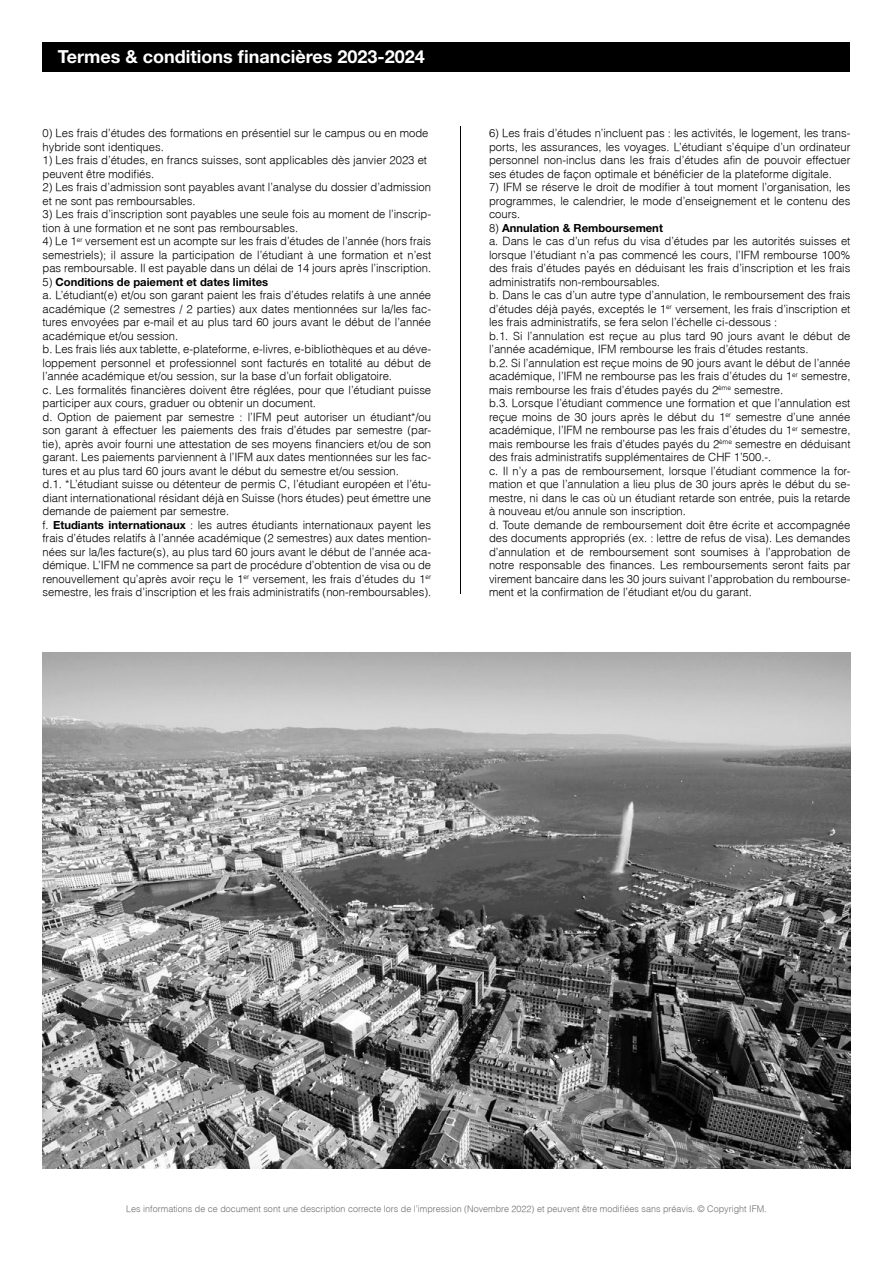
<style>
.page{position:relative;width:893px;height:1263px;background:#fff}
.page>*{position:absolute;margin:0;border:0;box-sizing:border-box;transform-origin:0 0}
.t1{font:700 18px "Helvetica Neue LT Std";color:#fff}
.t2{font:300 11.25px/13.5px "Helvetica";color:#000}
.t3{font:700 11.25px "Helvetica Neue LT Std";color:#000}
.t4{font:300 9px "Helvetica";color:#706f6f}
.s1{font-family:"Helvetica";font-weight:300}
.s2{font-family:"Helvetica Neue LT Std";font-weight:700}
</style>
<div class="page">
<div style="left:43px;top:43px;width:807px;height:29px;background:#000"></div>
<img style="left:43px;top:652px;width:807px;height:517px">
<hr style="left:460px;top:126px;width:1px;height:468px;background:#000">
<h1 class="t1" style="left:58px;top:46px;width:368px">Termes &amp; conditions financières 2023-2024</h1>
<p class="t2" style="left:43px;top:126px;width:387px">0) Les frais d’études des formations en présentiel sur le campus ou en mode hybride sont identiques.</p>
<p class="t2" style="left:43px;top:153px;width:386px">1) Les frais d’études, en francs suisses, sont applicables dès janvier 2023 et peuvent être modifiés.</p>
<p class="t2" style="left:43px;top:180px;width:390px">2) Les frais d’admission sont payables avant l’analyse du dossier d’admission et ne sont pas remboursables.</p>
<p class="t2" style="left:43px;top:207px;width:390px">3) Les frais d’inscription sont payables une seule fois au moment de l’inscrip&shy;tion à une formation et ne sont pas remboursables.</p>
<p class="t2" style="left:43px;top:234px;width:390px;text-align:justify">4) Le 1<sup>er</sup> versement est un acompte sur les frais d’études de l’année (hors frais semestriels); il assure la participation de l’étudiant à une formation et n’est pas remboursable. Il est payable dans un délai de 14 jours après l’inscription.</p>
<p class="t3" style="left:43px;top:275px;width:227px"><span class="s1">5)</span> Conditions de paiement et dates limites</p>
<p class="t2" style="left:43px;top:288px;width:390px">a. L’étudiant(e) et/ou son garant paient les frais d’études relatifs à une année académique (2 semestres / 2 parties) aux dates mentionnées sur la/les fac&shy;tures envoyées par e-mail et au plus tard 60 jours avant le début de l’année académique et/ou session.<br>b. Les frais liés aux tablette, e-plateforme, e-livres, e-bibliothèques et au déve&shy;loppement personnel et professionnel sont facturés en totalité au début de l’année académique et/ou session, sur la base d’un forfait obligatoire.<br>c. Les formalités financières doivent être réglées, pour que l’étudiant puisse participer aux cours, graduer ou obtenir un document.<br>d. Option de paiement par semestre : l’IFM peut autoriser un étudiant*/ou son garant à effectuer les paiements des frais d’études par semestre (par&shy;tie), après avoir fourni une attestation de ses moyens financiers et/ou de son garant. Les paiements parviennent à l’IFM aux dates mentionnées sur les fac&shy;tures et au plus tard 60 jours avant le début du semestre et/ou session.<br>d.1. *L’étudiant suisse ou détenteur de permis C, l’étudiant européen et l’étu&shy;diant internationational résidant déjà en Suisse (hors études) peut émettre une demande de paiement par semestre.<br>f. <span class="s2">Etudiants internationaux</span> : les autres étudiants internationaux payent les frais d’études relatifs à l’année académique (2 semestres) aux dates mention&shy;nées sur la/les facture(s), au plus tard 60 jours avant le début de l’année aca&shy;démique. L’IFM ne commence sa part de procédure d’obtention de visa ou de renouvellement qu’après avoir reçu le 1<sup>er</sup> versement, les frais d’études du 1<sup>er </sup>semestre, les frais d’inscription et les frais administratifs (non-remboursables).</p>
<p class="t2" style="left:489px;top:126px;width:363px;text-align:justify">6) Les frais d’études n’incluent pas : les activités, le logement, les trans&shy;ports, les assurances, les voyages. L’étudiant s’équipe d’un ordinateur personnel non-inclus dans les frais d’études afin de pouvoir effectuer ses études de façon optimale et bénéficier de la plateforme digitale.</p>
<p class="t2" style="left:489px;top:180px;width:363px;text-align:justify">7) IFM se réserve le droit de modifier à tout moment l’organisation, les programmes, le calendrier, le mode d’enseignement et le contenu des cours.</p>
<p class="t3" style="left:489px;top:221px;width:175px"><span class="s1">8)</span> Annulation &amp; Remboursement</p>
<p class="t2" style="left:489px;top:234px;width:363px">a. Dans le cas d’un refus du visa d’études par les autorités suisses et lorsque l’étudiant n’a pas commencé les cours, l’IFM rembourse 100% des frais d’études payés en déduisant les frais d’inscription et les frais administratifs non-remboursables.<br>b. Dans le cas d’un autre type d’annulation, le remboursement des frais d’études déjà payés, exceptés le 1<sup>er</sup> versement, les frais d’inscription et les frais administratifs, se fera selon l’échelle ci-dessous :<br>b.1. Si l’annulation est reçue au plus tard 90 jours avant le début de l’année académique, IFM rembourse les frais d’études restants.<br>b.2. Si l’annulation est reçue moins de 90 jours avant le début de l’année académique, l’IFM ne rembourse pas les frais d’études du 1<sup>er</sup> semestre, mais rembourse les frais d’études payés du 2<sup>ème</sup> semestre.<br>b.3. Lorsque l’étudiant commence une formation et que l’annulation est reçue moins de 30 jours après le début du 1<sup>er</sup> semestre d’une année académique, l’IFM ne rembourse pas les frais d’études du 1<sup>er</sup> semestre, mais rembourse les frais d’études payés du 2<sup>ème</sup> semestre en déduisant des frais administratifs supplémentaires de CHF 1’500.-.<br>c. Il n’y a pas de remboursement, lorsque l’étudiant commence la for&shy;mation et que l’annulation a lieu plus de 30 jours après le début du se&shy;mestre, ni dans le cas où un étudiant retarde son entrée, puis la retarde à nouveau et/ou annule son inscription.<br>d. Toute demande de remboursement doit être écrite et accompagnée des documents appropriés (ex. : lettre de refus de visa). Les demandes d’annulation et de remboursement sont soumises à l’approbation de notre responsable des finances. Les remboursements seront faits par virement bancaire dans les 30 jours suivant l’approbation du rembourse&shy;ment et la confirmation de l’étudiant et/ou du garant.</p>
<p class="t4" style="left:126px;top:1203px;width:642px">Les informations de ce document sont une description correcte lors de l’impression (Novembre 2022) et peuvent être modifiées sans préavis. © Copyright IFM.</p>
</div>
